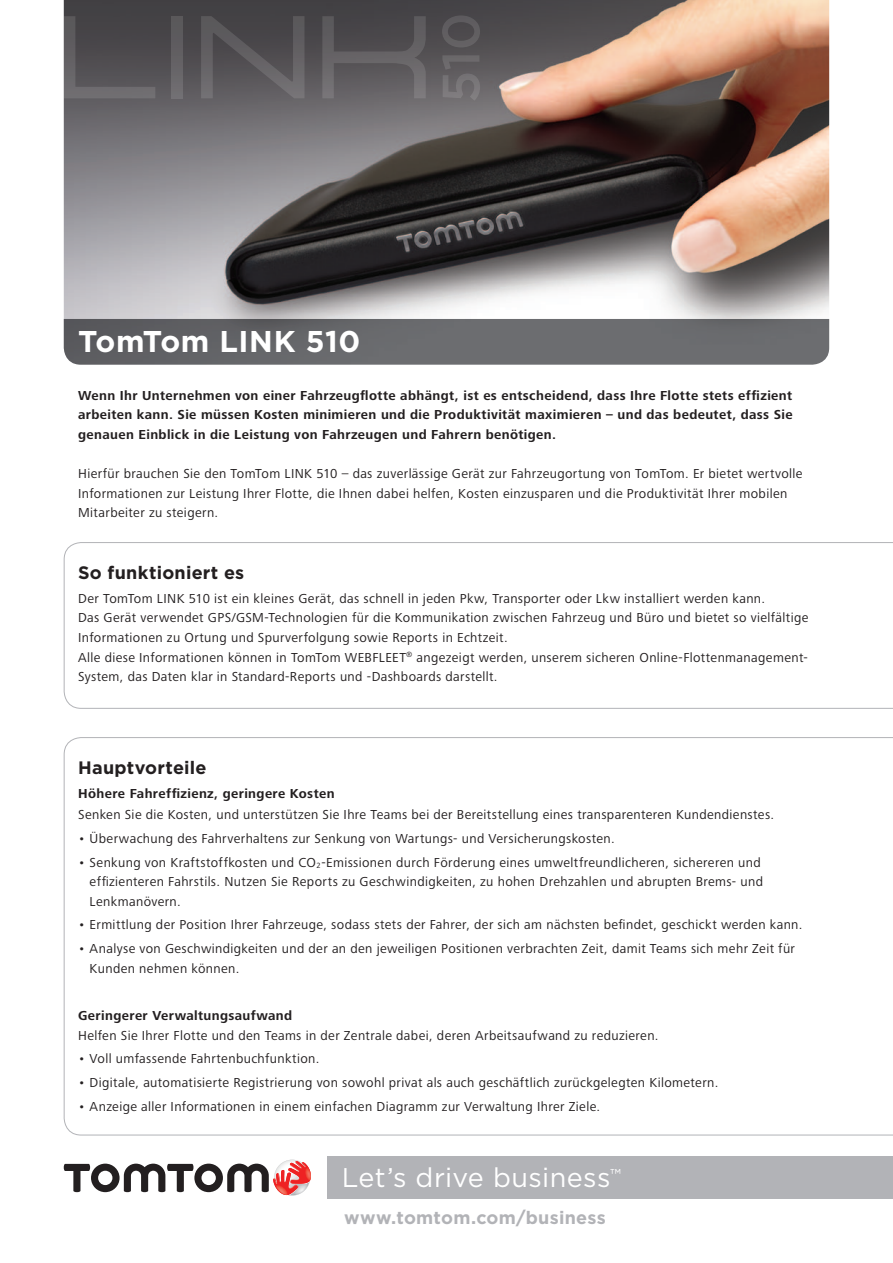
<style>
.page{position:relative;width:893px;height:1263px;background:#fff}
.page>*{position:absolute;margin:0;border:0;box-sizing:border-box;transform-origin:0 0}
.t1{font:700 30px "Gotham";letter-spacing:.015em;color:#fff}
.t2{font:27px "Gotham";letter-spacing:.01em;color:#fff}
.t3{font:700 18px "Gotham";letter-spacing:.015em;color:#231f20}
.t4{font:700 18px "Gotham";letter-spacing:.015em;color:#b2b3b7}
.t5{font:13.5px/19.5px "Frutiger Next Pro";letter-spacing:.03em;color:#231f20}
.t6{font:700 13.5px/19.5px "Frutiger Next Pro";letter-spacing:.03em;color:#231f20;text-align:justify}
</style>
<div class="page">
<div style="left:327px;top:1157px;width:566px;height:42px;background:#b2b3b7"></div>
<svg style="left:64px;top:1160px;width:247px;height:35px"></svg>
<svg style="left:64px;top:542px;width:829px;height:167px"></svg>
<svg style="left:64px;top:737px;width:829px;height:398px"></svg>
<img style="left:64px;top:0;width:765px;height:319px">
<svg style="left:64px;top:319px;width:765px;height:46px"></svg>
<svg style="left:442px;top:55px;width:38px;height:46px"></svg>
<svg style="left:442px;top:15px;width:38px;height:32px"></svg>
<svg style="left:64px;top:16px;width:91px;height:82px"></svg>
<svg style="left:172px;top:16px;width:11px;height:82px"></svg>
<svg style="left:201px;top:16px;width:103px;height:82px"></svg>
<svg style="left:322px;top:16px;width:104px;height:82px"></svg>
<p class="t1" style="left:78px;top:324px;width:284px">TomTom LINK 510</p>
<p class="t6" style="left:78px;top:386px;width:716px">Wenn Ihr Unternehmen von einer Fahrzeugflotte abhängt, ist es entscheidend, dass Ihre Flotte stets effizient arbeiten kann. Sie müssen Kosten minimieren und die Produktivität maximieren – und das bedeutet, dass Sie genauen Einblick in die Leistung von Fahrzeugen und Fahrern benötigen.</p>
<p class="t5" style="left:78px;top:464px;width:726px">Hierfür brauchen Sie den TomTom LINK 510 – das zuverlässige Gerät zur Fahrzeugortung von TomTom. Er bietet wertvolle<br>Informationen zur Leistung Ihrer Flotte, die Ihnen dabei helfen, Kosten einzusparen und die Produktivität Ihrer mobilen<br>Mitarbeiter zu steigern.</p>
<p class="t3" style="left:78px;top:562px;width:168px">So funktioniert es</p>
<p class="t5" style="left:78px;top:589px;width:732px">Der TomTom LINK 510 ist ein kleines Gerät, das schnell in jeden Pkw, Transporter oder Lkw installiert werden kann.<br>Das Gerät verwendet GPS/GSM-Technologien für die Kommunikation zwischen Fahrzeug und Büro und bietet so vielfältige Informationen zu Ortung und Spurverfolgung sowie Reports in Echtzeit.<br>Alle diese Informationen können in TomTom WEBFLEET<sup>®</sup> angezeigt werden, unserem sicheren Online-Flottenmanagement-System, das Daten klar in Standard-Reports und -Dashboards darstellt.</p>
<p class="t3" style="left:78px;top:758px;width:130px">Hauptvorteile</p>
<p class="t6" style="left:78px;top:784px;width:258px">Höhere Fahreffizienz, geringere Kosten</p>
<p class="t5" style="left:78px;top:805px;width:698px">Senken Sie die Kosten, und unterstützen Sie Ihre Teams bei der Bereitstellung eines transparenteren Kundendienstes.</p>
<p class="t5" style="left:78px;top:829px;width:538px">• Überwachung des Fahrverhaltens zur Senkung von Wartungs- und Versicherungskosten.</p>
<p class="t5" style="left:90px;top:852px;width:675px;text-indent:-12px">• Senkung von Kraftstoffkosten und CO<sub>2</sub>-Emissionen durch Förderung eines umweltfreundlicheren, sichereren und effizienteren Fahrstils. Nutzen Sie Reports zu Geschwindigkeiten, zu hohen Drehzahlen und abrupten Brems- und<br>Lenkmanövern.</p>
<p class="t5" style="left:78px;top:915px;width:726px">• Ermittlung der Position Ihrer Fahrzeuge, sodass stets der Fahrer, der sich am nächsten befindet, geschickt werden kann.</p>
<p class="t5" style="left:90px;top:939px;width:707px;text-indent:-12px">• Analyse von Geschwindigkeiten und der an den jeweiligen Positionen verbrachten Zeit, damit Teams sich mehr Zeit für<br>Kunden nehmen können.</p>
<p class="t6" style="left:78px;top:1006px;width:216px">Geringerer Verwaltungsaufwand</p>
<p class="t5" style="left:78px;top:1025px;width:582px">Helfen Sie Ihrer Flotte und den Teams in der Zentrale dabei, deren Arbeitsaufwand zu reduzieren.</p>
<p class="t5" style="left:78px;top:1049px;width:243px">• Voll umfassende Fahrtenbuchfunktion.</p>
<p class="t5" style="left:78px;top:1073px;width:642px">• Digitale, automatisierte Registrierung von sowohl privat als auch geschäftlich zurückgelegten Kilometern.</p>
<p class="t5" style="left:78px;top:1097px;width:524px">• Anzeige aller Informationen in einem einfachen Diagramm zur Verwaltung Ihrer Ziele.</p>
<p class="t2" style="left:342px;top:1163px;width:281px">Let’s drive business<sup>™</sup></p>
<p class="t4" style="left:344px;top:1207px;width:263px">www.tomtom.com/business</p>
</div>
